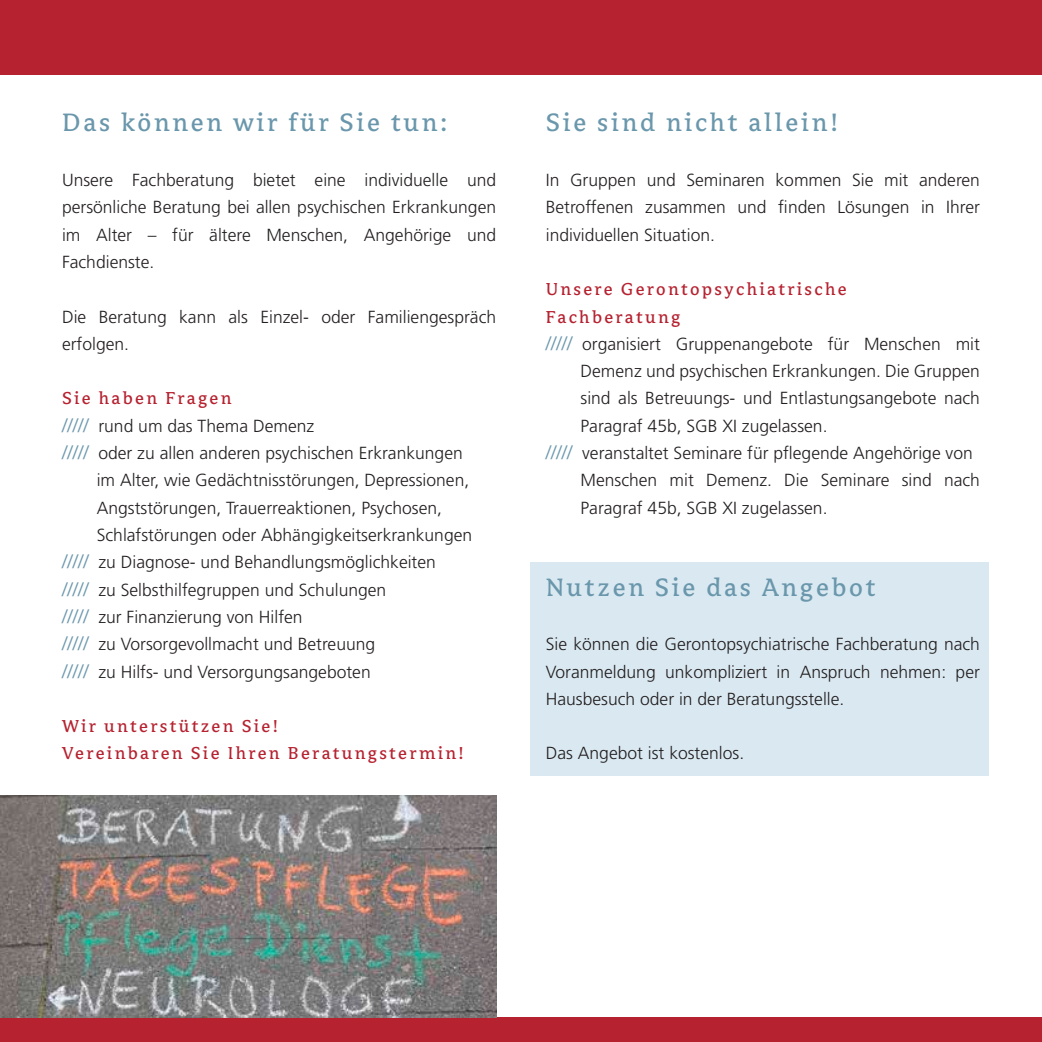
<style>
.page{position:relative;width:1042px;height:1042px;background:#fff}
.page>*{position:absolute;margin:0;border:0;box-sizing:border-box;transform-origin:0 0}
.t1{font:28px "Avance OT";letter-spacing:.1em;color:#6a97ac}
.t2{font:19.25px/27.3px "Avance OT";letter-spacing:.12em;color:#b62230}
.t3{font:300 17.5px/27.3px "Frutiger LT Std";color:#231f20;text-align:justify}
.s1{font-size:19.25px;color:#6a97ac}
</style>
<div class="page">
<div style="left:0;top:0;width:1042px;height:74px;background:#b62230"></div>
<div style="left:0;top:1017px;width:1042px;height:25px;background:#b62230"></div>
<div style="left:531px;top:562px;width:458px;height:213px;background:#dae9f1"></div>
<img style="left:0;top:796px;width:496px;height:221px">
<h1 class="t1" style="left:62px;top:109px;width:387px">Das können wir für Sie tun:</h1>
<p class="t3" style="left:62px;top:167px;width:436px">Unsere Fachberatung bietet eine individuelle und persönliche Beratung bei allen psychischen Erkrankungen im Alter – für ältere Menschen, Angehörige und Fachdienste.</p>
<p class="t3" style="left:62px;top:303px;width:436px">Die Beratung kann als Einzel- oder Familiengespräch erfolgen.</p>
<p class="t2" style="left:62px;top:386px;width:171px">Sie haben Fragen</p>
<p class="t3" style="left:62px;top:412px;width:254px"><span class="s1">/////</span> rund um das Thema Demenz</p>
<p class="t3" style="left:62px;top:440px;width:402px"><span class="s1">/////</span> oder zu allen anderen psychischen Erkrankungen</p>
<p class="t3" style="left:97px;top:467px;width:374px">im Alter, wie Gedächtnisstörungen, Depressionen,</p>
<p class="t3" style="left:97px;top:494px;width:347px">Angststörungen, Trauerreaktionen, Psychosen,</p>
<p class="t3" style="left:97px;top:521px;width:377px">Schlafstörungen oder Abhängigkeitserkrankungen</p>
<p class="t3" style="left:62px;top:549px;width:375px"><span class="s1">/////</span> zu Diagnose- und Behandlungsmöglichkeiten</p>
<p class="t3" style="left:62px;top:576px;width:326px"><span class="s1">/////</span> zu Selbsthilfegruppen und Schulungen</p>
<p class="t3" style="left:62px;top:603px;width:242px"><span class="s1">/////</span> zur Finanzierung von Hilfen</p>
<p class="t3" style="left:62px;top:631px;width:315px"><span class="s1">/////</span> zu Vorsorgevollmacht und Betreuung</p>
<p class="t3" style="left:62px;top:658px;width:310px"><span class="s1">/////</span> zu Hilfs- und Versorgungsangeboten</p>
<p class="t2" style="left:62px;top:713px;width:403px">Wir unterstützen Sie!<br>Vereinbaren Sie Ihren Beratungstermin!</p>
<h1 class="t1" style="left:546px;top:109px;width:294px">Sie sind nicht allein!</h1>
<p class="t3" style="left:546px;top:167px;width:436px">In Gruppen und Seminaren kommen Sie mit anderen Betroffenen zusammen und finden Lösungen in Ihrer individuellen Situation.</p>
<p class="t2" style="left:546px;top:276px;width:302px">Unsere Gerontopsychiatrische<br>Fachberatung</p>
<p class="t3" style="left:546px;top:330px;width:436px"><span class="s1">/////</span> organisiert Gruppenangebote für Menschen mit</p>
<p class="t3" style="left:580px;top:358px;width:401px">Demenz und psychischen Erkrankungen. Die Gruppen</p>
<p class="t3" style="left:580px;top:385px;width:401px">sind als Betreuungs- und Entlastungsangebote nach</p>
<p class="t3" style="left:580px;top:412px;width:248px">Paragraf 45b, SGB XI zugelassen.</p>
<p class="t3" style="left:546px;top:440px;width:428px"><span class="s1">/////</span> veranstaltet Seminare für pflegende Angehörige von</p>
<p class="t3" style="left:580px;top:467px;width:401px">Menschen mit Demenz. Die Seminare sind nach</p>
<p class="t3" style="left:580px;top:494px;width:248px">Paragraf 45b, SGB XI zugelassen.</p>
<h1 class="t1" style="left:546px;top:573px;width:331px">Nutzen Sie das Angebot</h1>
<p class="t3" style="left:546px;top:631px;width:436px">Sie können die Gerontopsychiatrische Fachberatung nach Voranmeldung unkompliziert in Anspruch nehmen: per Hausbesuch oder in der Beratungsstelle.</p>
<p class="t3" style="left:546px;top:740px;width:200px">Das Angebot ist kostenlos.</p>
</div>
